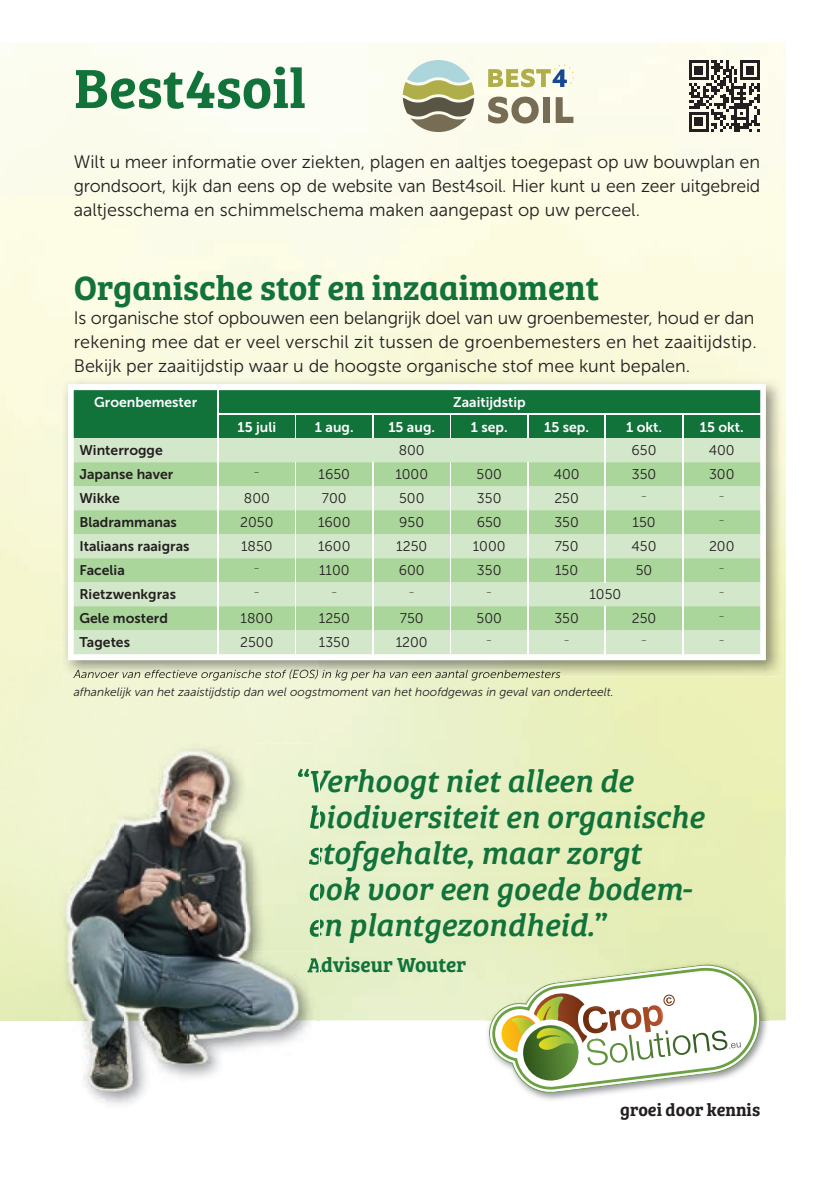
<style>
.page{position:relative;width:834px;height:1191px;background:#fff}
.page>*{position:absolute;margin:0;border:0;box-sizing:border-box;transform-origin:0 0}
.t1{font:57px "Bree Serif Sb";color:#11723a}
.t2{font:35px "Bree Serif Sb";color:#11723a}
.t3{font:italic 32px/36px "Bree Serif";letter-spacing:-.005em;color:#11723a}
.t4{font:21px "Bree Serif Sb";color:#11723a}
.t5{font:18px/24px "Museo Sans 300";color:#231f20;text-align:justify}
.t6{font:18px "Bree Serif Sb";color:#231f20}
.t7{font:14px "Museo Sans 300";color:#231f20}
.t8{font:14px "Museo Sans 700";color:#231f20}
.t9{font:14px "Museo Sans 700";color:#fff}
.t10{font:italic 12px/18px "Museo Sans 300";color:#231f20}
.t11{font:8.2px "Museo Sans 300";color:#231f20}
</style>
<div class="page">
<div style="left:319px;top:957px;width:146px;height:15px;background:#e3eec7"></div>
<img style="left:319px;top:676px;width:241px;height:5px">
<img style="left:485px;top:961px;width:283px;height:139px">
<svg style="left:484px;top:963px;width:277px;height:131px"></svg>
<svg style="left:403px;top:60px;width:71px;height:72px;background:#b0b69a"></svg>
<svg style="left:488px;top:97px;width:50px;height:26px"></svg>
<div style="left:543px;top:97px;width:7px;height:26px;background:#776d55"></div>
<svg style="left:555px;top:97px;width:18px;height:26px"></svg>
<svg style="left:488px;top:64px;width:86px;height:23px;background:#d1d4ad"></svg>
<img style="left:316px;top:972px;width:3px;height:49px">
<div style="left:0;top:642px;width:64px;height:126px;background:#f1f5cf"></div>
<div style="left:64px;top:676px;width:63px;height:67px;background:#f1f5d3"></div>
<div style="left:127px;top:681px;width:192px;height:24px;background:#f1f5d7"></div>
<div style="left:127px;top:705px;width:128px;height:38px;background:#f1f5d5"></div>
<div style="left:255px;top:705px;width:64px;height:63px;background:#f0f5d6"></div>
<img style="left:316px;top:799px;width:3px;height:6px">
<img style="left:316px;top:805px;width:3px;height:72px">
<img style="left:316px;top:877px;width:3px;height:95px">
<img style="left:316px;top:768px;width:3px;height:31px">
<img style="left:316px;top:841px;width:3px;height:30px">
<img style="left:316px;top:913px;width:3px;height:30px">
<img style="left:60px;top:743px;width:256px;height:363px">
<img style="left:310px;top:805px;width:6px;height:30px">
<img style="left:310px;top:877px;width:6px;height:30px">
<img style="left:307px;top:957px;width:9px;height:15px">
<img style="left:73px;top:676px;width:246px;height:5px">
<img style="left:61px;top:378px;width:721px;height:298px">
<img style="left:61px;top:642px;width:129px;height:34px">
<img style="left:190px;top:660px;width:129px;height:9px">
<img style="left:73px;top:669px;width:487px;height:7px">
<svg style="left:68px;top:384px;width:697px;height:276px"></svg>
<svg style="left:74px;top:390px;width:686px;height:264px;background:#a3cda1"></svg>
<hr style="left:217px;top:414px;width:78px;height:1px;background:#fff">
<hr style="left:295px;top:414px;width:78px;height:1px;background:#fff">
<hr style="left:373px;top:414px;width:77px;height:1px;background:#fff">
<hr style="left:450px;top:414px;width:78px;height:1px;background:#fff">
<hr style="left:528px;top:414px;width:77px;height:1px;background:#fff">
<hr style="left:605px;top:414px;width:77px;height:1px;background:#fff">
<hr style="left:682px;top:414px;width:78px;height:1px;background:#fff">
<svg style="left:688px;top:60px;width:72px;height:72px;background:#8b8881"></svg>
<h1 class="t1" style="left:74px;top:45px;width:233px">Best4soil</h1>
<p class="t5" style="left:74px;top:150px;width:688px">Wilt u meer informatie over ziekten, plagen en aaltjes toegepast op uw bouwplan en grondsoort, kijk dan eens op de website van Best4soil. Hier kunt u een zeer uitgebreid aaltjesschema en schimmelschema maken aangepast op uw perceel.</p>
<h2 class="t2" style="left:74px;top:261px;width:527px">Organische stof en inzaaimoment</h2>
<p class="t5" style="left:74px;top:306px;width:684px;text-align:left">Is organische stof opbouwen een belangrijk doel van uw groenbemester, houd er dan rekening mee dat er veel verschil zit tussen de groenbemesters en het zaaitijdstip.<br>Bekijk per zaaitijdstip waar u de hoogste organische stof mee kunt bepalen.</p>
<p class="t9" style="left:94px;top:395px;width:104px">Groenbemester</p>
<p class="t9" style="left:453px;top:394px;width:74px">Zaaitijdstip</p>
<p class="t9" style="left:237px;top:419px;width:40px">15 juli</p>
<p class="t9" style="left:315px;top:419px;width:40px">1 aug.</p>
<p class="t9" style="left:388px;top:419px;width:48px">15 aug.</p>
<p class="t9" style="left:470px;top:419px;width:38px">1 sep.</p>
<p class="t9" style="left:544px;top:419px;width:46px">15 sep.</p>
<p class="t9" style="left:626px;top:419px;width:37px">1 okt.</p>
<p class="t9" style="left:699px;top:419px;width:45px">15 okt.</p>
<p class="t8" style="left:79px;top:443px;width:85px">Winterrogge</p>
<p class="t7" style="left:398px;top:443px;width:27px">800</p>
<p class="t7" style="left:631px;top:443px;width:26px">650</p>
<p class="t7" style="left:708px;top:443px;width:27px">400</p>
<p class="t8" style="left:79px;top:467px;width:95px">Japanse haver</p>
<p class="t11" style="left:254px;top:467px;width:7px">–</p>
<p class="t7" style="left:318px;top:467px;width:33px">1650</p>
<p class="t7" style="left:395px;top:467px;width:34px">1000</p>
<p class="t7" style="left:476px;top:467px;width:27px">500</p>
<p class="t7" style="left:553px;top:467px;width:27px">400</p>
<p class="t7" style="left:631px;top:467px;width:26px">350</p>
<p class="t7" style="left:709px;top:467px;width:27px">300</p>
<p class="t8" style="left:79px;top:491px;width:42px">Wikke</p>
<p class="t7" style="left:244px;top:491px;width:27px">800</p>
<p class="t7" style="left:322px;top:491px;width:26px">700</p>
<p class="t7" style="left:399px;top:491px;width:27px">500</p>
<p class="t7" style="left:477px;top:491px;width:26px">350</p>
<p class="t7" style="left:554px;top:491px;width:26px">250</p>
<p class="t11" style="left:641px;top:491px;width:7px">–</p>
<p class="t11" style="left:718px;top:491px;width:7px">–</p>
<p class="t8" style="left:79px;top:515px;width:99px">Bladrammanas</p>
<p class="t7" style="left:240px;top:515px;width:35px">2050</p>
<p class="t7" style="left:318px;top:515px;width:34px">1600</p>
<p class="t7" style="left:399px;top:515px;width:26px">950</p>
<p class="t7" style="left:476px;top:515px;width:26px">650</p>
<p class="t7" style="left:554px;top:515px;width:26px">350</p>
<p class="t7" style="left:632px;top:515px;width:25px">150</p>
<p class="t11" style="left:718px;top:515px;width:7px">–</p>
<p class="t8" style="left:79px;top:539px;width:112px">Italiaans raaigras</p>
<p class="t7" style="left:241px;top:539px;width:33px">1850</p>
<p class="t7" style="left:318px;top:539px;width:34px">1600</p>
<p class="t7" style="left:396px;top:539px;width:32px">1250</p>
<p class="t7" style="left:472px;top:539px;width:34px">1000</p>
<p class="t7" style="left:554px;top:539px;width:25px">750</p>
<p class="t7" style="left:631px;top:539px;width:26px">450</p>
<p class="t7" style="left:709px;top:539px;width:27px">200</p>
<p class="t8" style="left:79px;top:563px;width:47px">Facelia</p>
<p class="t11" style="left:254px;top:563px;width:7px">–</p>
<p class="t7" style="left:319px;top:563px;width:32px">1100</p>
<p class="t7" style="left:399px;top:563px;width:27px">600</p>
<p class="t7" style="left:477px;top:563px;width:26px">350</p>
<p class="t7" style="left:555px;top:563px;width:25px">150</p>
<p class="t7" style="left:635px;top:563px;width:18px">50</p>
<p class="t11" style="left:718px;top:563px;width:7px">–</p>
<p class="t8" style="left:79px;top:587px;width:98px">Rietzwenkgras</p>
<p class="t11" style="left:254px;top:587px;width:7px">–</p>
<p class="t11" style="left:331px;top:587px;width:7px">–</p>
<p class="t11" style="left:409px;top:587px;width:7px">–</p>
<p class="t11" style="left:486px;top:587px;width:7px">–</p>
<p class="t7" style="left:589px;top:587px;width:33px">1050</p>
<p class="t11" style="left:718px;top:587px;width:7px">–</p>
<p class="t8" style="left:79px;top:611px;width:90px">Gele mosterd</p>
<p class="t7" style="left:240px;top:611px;width:34px">1800</p>
<p class="t7" style="left:319px;top:611px;width:32px">1250</p>
<p class="t7" style="left:400px;top:611px;width:25px">750</p>
<p class="t7" style="left:476px;top:611px;width:27px">500</p>
<p class="t7" style="left:554px;top:611px;width:26px">350</p>
<p class="t7" style="left:631px;top:611px;width:26px">250</p>
<p class="t11" style="left:718px;top:611px;width:7px">–</p>
<p class="t8" style="left:79px;top:635px;width:52px">Tagetes</p>
<p class="t7" style="left:240px;top:635px;width:35px">2500</p>
<p class="t7" style="left:319px;top:635px;width:32px">1350</p>
<p class="t7" style="left:395px;top:635px;width:33px">1200</p>
<p class="t11" style="left:486px;top:635px;width:7px">–</p>
<p class="t11" style="left:563px;top:635px;width:7px">–</p>
<p class="t11" style="left:641px;top:635px;width:7px">–</p>
<p class="t11" style="left:718px;top:635px;width:7px">–</p>
<p class="t10" style="left:74px;top:665px;width:541px">Aanvoer van effectieve organische stof (EOS) in kg per ha van een aantal groenbemesters afhankelijk van het zaaistijdstip dan wel oogstmoment van het hoofdgewas in geval van onderteelt.</p>
<h3 class="t3" style="left:307px;top:761px;width:398px;text-indent:-14px">“ Verhoogt niet alleen de biodiversiteit en organische stofgehalte, maar zorgt<br>ook voor een goede bodem&shy;en plantgezondheid.”</h3>
<p class="t4" style="left:307px;top:949px;width:161px">Adviseur Wouter</p>
<p class="t6" style="left:620px;top:1096px;width:142px">groei door kennis</p>
</div>
